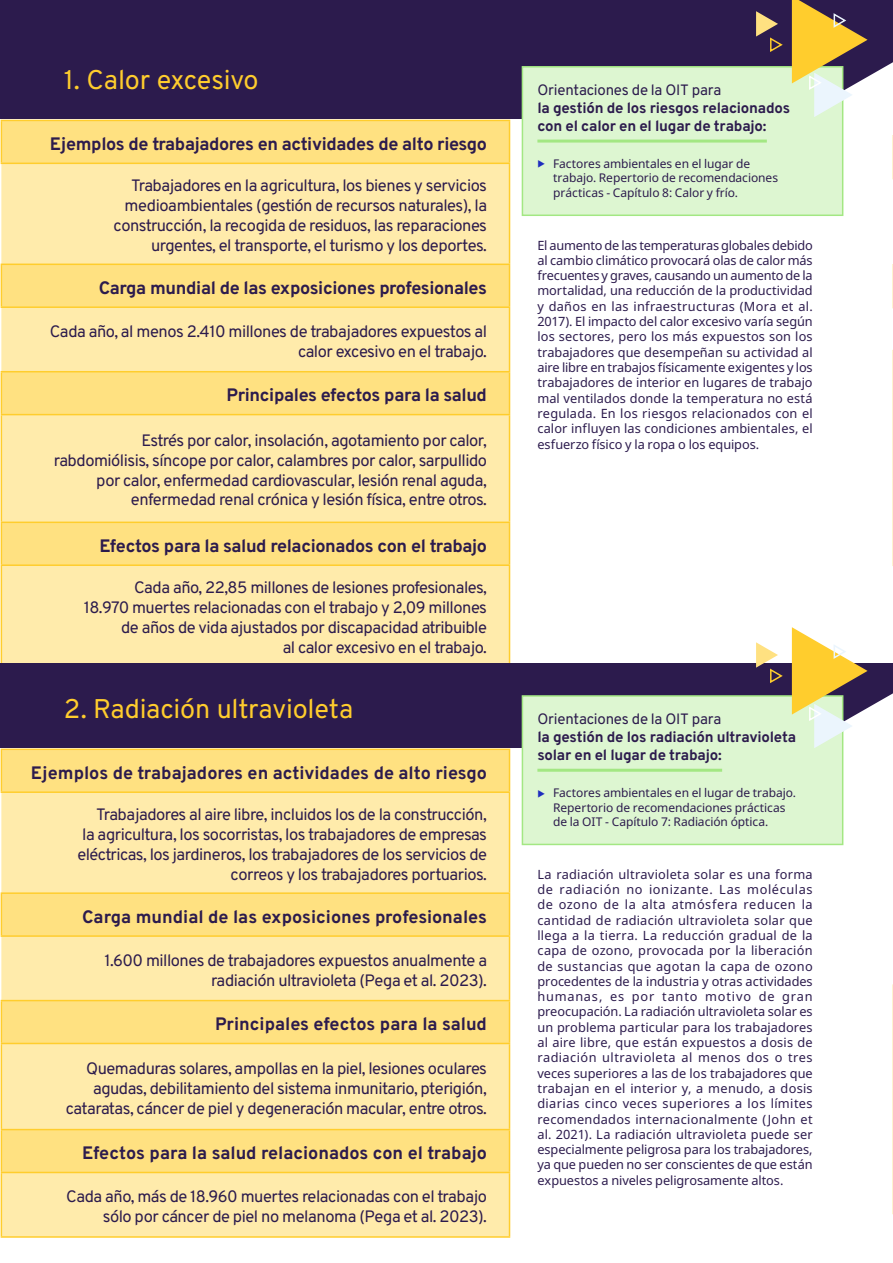
<style>
.page{position:relative;width:893px;height:1263px;background:#fff}
.page>*{position:absolute;margin:0;border:0;box-sizing:border-box;transform-origin:0 0}
.t1{font:27px "Overpass";letter-spacing:-.005em;color:#ffcd2d}
.t2{font:700 18px "Overpass";letter-spacing:-.015em;color:#2c1b4d}
.t3{font:16.5px/19.8px "Overpass";letter-spacing:-.03em;color:#2c1b4d;text-align:right}
.t4{font:700 15px/18px "Overpass";letter-spacing:-.015em;color:#2c1b4d}
.t5{font:15px "Overpass";letter-spacing:-.015em;color:#2c1b4d}
.t6{font:12.75px/15.3px "Noto Sans";letter-spacing:-.005em;color:#2c1b4d;text-align:justify}
.t7{font:12px/14.4px "Noto Sans";letter-spacing:-.005em;color:#2c1b4d}
</style>
<div class="page">
<div style="left:0;top:0;width:893px;height:119px;background:#2c1b4d"></div>
<svg style="left:791px;top:62px;width:102px;height:247px"></svg>
<div style="left:2px;top:121px;width:507px;height:42px;background:#ffe181"></div>
<svg style="left:1px;top:164px;width:508px;height:499px;background:#ffe89f"></svg>
<hr style="left:1px;top:120px;width:509px;height:1px;background:#ffcd2d">
<hr style="left:1px;top:121px;width:1px;height:42px;background:#ffcd2d">
<hr style="left:1px;top:264px;width:509px;height:1px;background:#ffcd2d">
<hr style="left:1px;top:265px;width:1px;height:41px;background:#ffcd2d">
<hr style="left:509px;top:415px;width:1px;height:107px;background:#ffcd2d">
<hr style="left:509px;top:566px;width:1px;height:99px;background:#ffcd2d">
<hr style="left:509px;top:121px;width:1px;height:42px;background:#ffcd2d">
<hr style="left:509px;top:265px;width:1px;height:41px;background:#ffcd2d">
<hr style="left:1px;top:372px;width:1px;height:42px;background:#ffcd2d">
<hr style="left:1px;top:523px;width:1px;height:41px;background:#ffcd2d">
<hr style="left:1px;top:371px;width:509px;height:1px;background:#ffcd2d">
<hr style="left:1px;top:522px;width:509px;height:1px;background:#ffcd2d">
<hr style="left:509px;top:372px;width:1px;height:42px;background:#ffcd2d">
<hr style="left:509px;top:523px;width:1px;height:41px;background:#ffcd2d">
<hr style="left:1px;top:414px;width:509px;height:1px;background:#ffcd2d">
<hr style="left:1px;top:564px;width:509px;height:2px;background:#ffcd2d">
<hr style="left:1px;top:163px;width:509px;height:1px;background:#ffcd2d">
<hr style="left:1px;top:306px;width:509px;height:2px;background:#ffcd2d">
<hr style="left:509px;top:164px;width:1px;height:100px;background:#ffcd2d">
<hr style="left:509px;top:308px;width:1px;height:63px;background:#ffcd2d">
<hr style="left:1px;top:415px;width:1px;height:107px;background:#ffcd2d">
<hr style="left:1px;top:566px;width:1px;height:99px;background:#ffcd2d">
<hr style="left:892px;top:137px;width:1px;height:41px;background:#ffcd2d">
<hr style="left:892px;top:265px;width:1px;height:42px;background:#ffcd2d">
<hr style="left:892px;top:351px;width:1px;height:42px;background:#ffcd2d">
<hr style="left:892px;top:437px;width:1px;height:41px;background:#ffcd2d">
<hr style="left:892px;top:394px;width:1px;height:42px;background:#ffcd2d">
<hr style="left:892px;top:480px;width:1px;height:85px;background:#ffcd2d">
<div style="left:522px;top:66px;width:321px;height:150px;background:#ddf6d1;border:2px solid #a3e783"></div>
<hr style="left:537px;top:140px;width:230px;height:3px;background:#a3e783">
<svg style="left:792px;top:0;width:75px;height:117px"></svg>
<svg style="left:756px;top:11px;width:27px;height:41px"></svg>
<div style="left:2px;top:750px;width:507px;height:41px;background:#ffe181"></div>
<svg style="left:1px;top:793px;width:508px;height:443px;background:#ffe79e"></svg>
<hr style="left:1px;top:748px;width:509px;height:2px;background:#ffcd2d">
<hr style="left:1px;top:750px;width:1px;height:41px;background:#ffcd2d">
<hr style="left:1px;top:892px;width:509px;height:2px;background:#ffcd2d">
<hr style="left:1px;top:894px;width:1px;height:41px;background:#ffcd2d">
<hr style="left:509px;top:1044px;width:1px;height:85px;background:#ffcd2d">
<hr style="left:509px;top:1173px;width:1px;height:63px;background:#ffcd2d">
<hr style="left:509px;top:750px;width:1px;height:41px;background:#ffcd2d">
<hr style="left:509px;top:894px;width:1px;height:41px;background:#ffcd2d">
<hr style="left:1px;top:1001px;width:1px;height:42px;background:#ffcd2d">
<hr style="left:1px;top:1130px;width:1px;height:42px;background:#ffcd2d">
<hr style="left:1px;top:1000px;width:509px;height:1px;background:#ffcd2d">
<hr style="left:1px;top:1129px;width:509px;height:1px;background:#ffcd2d">
<hr style="left:509px;top:1001px;width:1px;height:42px;background:#ffcd2d">
<hr style="left:509px;top:1130px;width:1px;height:42px;background:#ffcd2d">
<hr style="left:1px;top:1043px;width:509px;height:1px;background:#ffcd2d">
<hr style="left:1px;top:1172px;width:509px;height:1px;background:#ffcd2d">
<hr style="left:1px;top:791px;width:509px;height:2px;background:#ffcd2d">
<hr style="left:1px;top:935px;width:509px;height:2px;background:#ffcd2d">
<hr style="left:509px;top:793px;width:1px;height:99px;background:#ffcd2d">
<hr style="left:509px;top:937px;width:1px;height:63px;background:#ffcd2d">
<hr style="left:1px;top:1044px;width:1px;height:85px;background:#ffcd2d">
<hr style="left:1px;top:1173px;width:1px;height:63px;background:#ffcd2d">
<hr style="left:1px;top:1236px;width:509px;height:2px;background:#ffcd2d">
<hr style="left:892px;top:986px;width:1px;height:41px;background:#ffcd2d">
<hr style="left:892px;top:1090px;width:1px;height:41px;background:#ffcd2d">
<hr style="left:892px;top:1029px;width:1px;height:60px;background:#ffcd2d">
<hr style="left:892px;top:1133px;width:1px;height:80px;background:#ffcd2d">
<div style="left:0;top:663px;width:893px;height:85px;background:#2c1b4d"></div>
<svg style="left:671px;top:693px;width:222px;height:153px"></svg>
<div style="left:522px;top:695px;width:321px;height:150px;background:#ddf6d1;border:2px solid #a3e783"></div>
<hr style="left:537px;top:769px;width:185px;height:3px;background:#a3e783">
<svg style="left:792px;top:627px;width:75px;height:121px"></svg>
<svg style="left:756px;top:642px;width:27px;height:41px"></svg>
<h1 class="t1" style="left:64px;top:58px;width:196px">1. Calor excesivo</h1>
<h2 class="t2" style="left:50px;top:129px;width:439px">Ejemplos de trabajadores en actividades de alto riesgo</h2>
<p class="t3" style="left:114px;top:175px;width:375px">Trabajadores en la agricultura, los bienes y servicios medioambientales (gestión de recursos naturales), la construcción, la recogida de residuos, las reparaciones urgentes, el transporte, el turismo y los deportes.</p>
<h2 class="t2" style="left:99px;top:273px;width:390px">Carga mundial de las exposiciones profesionales</h2>
<p class="t3" style="left:50px;top:321px;width:439px">Cada año, al menos 2.410 millones de trabajadores expuestos al calor excesivo en el trabajo.</p>
<h2 class="t2" style="left:227px;top:380px;width:262px">Principales efectos para la salud</h2>
<p class="t3" style="left:54px;top:430px;width:435px">Estrés por calor, insolación, agotamiento por calor, rabdomiólisis, síncope por calor, calambres por calor, sarpullido por calor, enfermedad cardiovascular, lesión renal aguda, enfermedad renal crónica y lesión física, entre otros.</p>
<h2 class="t2" style="left:99px;top:531px;width:389px">Efectos para la salud relacionados con el trabajo</h2>
<p class="t3" style="left:84px;top:577px;width:405px">Cada año, 22,85 millones de lesiones profesionales,<br>18.970 muertes relacionadas con el trabajo y 2,09 millones de años de vida ajustados por discapacidad atribuible<br>al calor excesivo en el trabajo.</p>
<h1 class="t1" style="left:64px;top:687px;width:291px">2. Radiación ultravioleta</h1>
<h2 class="t2" style="left:31px;top:758px;width:458px">Ejemplos de trabajadores en actividades de alto riesgo</h2>
<p class="t3" style="left:77px;top:804px;width:411px">Trabajadores al aire libre, incluidos los de la construcción,<br>la agricultura, los socorristas, los trabajadores de empresas eléctricas, los jardineros, los trabajadores de los servicios de correos y los trabajadores portuarios.</p>
<h2 class="t2" style="left:82px;top:902px;width:406px">Carga mundial de las exposiciones profesionales</h2>
<p class="t3" style="left:104px;top:949px;width:384px">1.600 millones de trabajadores expuestos anualmente a radiación ultravioleta (Pega et al. 2023).</p>
<h2 class="t2" style="left:215px;top:1009px;width:273px">Principales efectos para la salud</h2>
<p class="t3" style="left:66px;top:1058px;width:423px">Quemaduras solares, ampollas en la piel, lesiones oculares agudas, debilitamiento del sistema inmunitario, pterigión, cataratas, cáncer de piel y degeneración macular, entre otros.</p>
<h2 class="t2" style="left:82px;top:1138px;width:406px">Efectos para la salud relacionados con el trabajo</h2>
<p class="t3" style="left:66px;top:1186px;width:422px">Cada año, más de 18.960 muertes relacionadas con el trabajo sólo por cáncer de piel no melanoma (Pega et al. 2023).</p>
<p class="t5" style="left:537px;top:78px;width:186px">Orientaciones de la OIT para</p>
<p class="t4" style="left:537px;top:98px;width:254px">la gestión de los riesgos relacionados con el calor en el lugar de trabajo:</p>
<p class="t7" style="left:553px;top:157px;width:226px">Factores ambientales en el lugar de trabajo. Repertorio de recomendaciones prácticas - Capítulo 8: Calor y frío.</p>
<p class="t6" style="left:537px;top:238px;width:277px">El aumento de las temperaturas globales debido al cambio climático provocará olas de calor más frecuentes y graves, causando un aumento de la mortalidad, una reducción de la productividad y daños en las infraestructuras (Mora et al.<br>2017). El impacto del calor excesivo varía según los sectores, pero los más expuestos son los trabajadores que desempeñan su actividad al aire libre en trabajos físicamente exigentes y los trabajadores de interior en lugares de trabajo mal ventilados donde la temperatura no está regulada. En los riesgos relacionados con el calor influyen las condiciones ambientales, el esfuerzo físico y la ropa o los equipos.</p>
<p class="t5" style="left:537px;top:707px;width:186px">Orientaciones de la OIT para</p>
<p class="t4" style="left:537px;top:727px;width:260px">la gestión de los radiación ultravioleta solar en el lugar de trabajo:</p>
<p class="t7" style="left:553px;top:786px;width:244px">Factores ambientales en el lugar de trabajo.<br>Repertorio de recomendaciones prácticas de la OIT - Capítulo 7: Radiación óptica.</p>
<p class="t6" style="left:537px;top:867px;width:277px">La radiación ultravioleta solar es una forma de radiación no ionizante. Las moléculas de ozono de la alta atmósfera reducen la cantidad de radiación ultravioleta solar que llega a la tierra. La reducción gradual de la capa de ozono, provocada por la liberación de sustancias que agotan la capa de ozono procedentes de la industria y otras actividades humanas, es por tanto motivo de gran preocupación. La radiación ultravioleta solar es un problema particular para los trabajadores al aire libre, que están expuestos a dosis de radiación ultravioleta al menos dos o tres veces superiores a las de los trabajadores que trabajan en el interior y, a menudo, a dosis diarias cinco veces superiores a los límites recomendados internacionalmente (John et al. 2021). La radiación ultravioleta puede ser especialmente peligrosa para los trabajadores, ya que pueden no ser conscientes de que están expuestos a niveles peligrosamente altos.</p>
</div>
